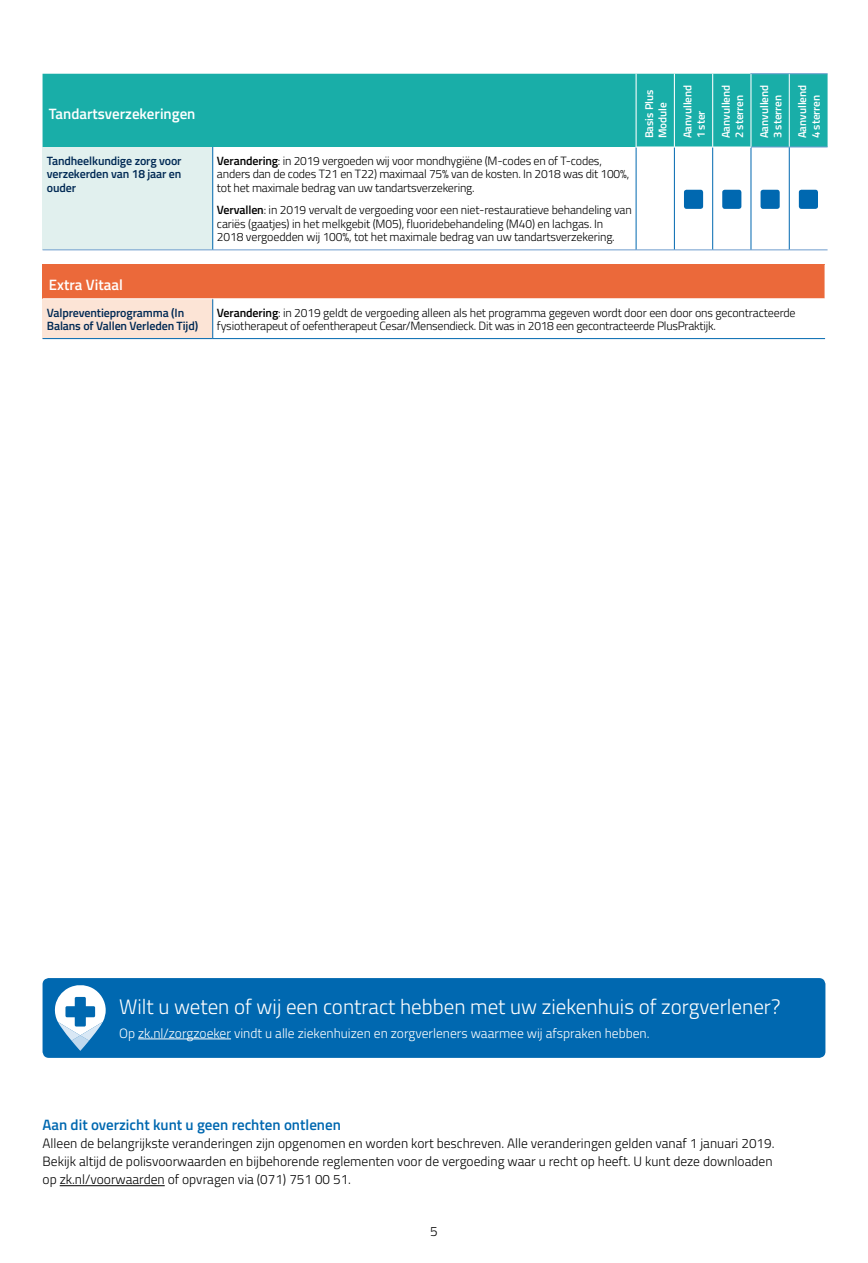
<style>
.page{position:relative;width:868px;height:1263px;background:#fff}
.page>*{position:absolute;margin:0;border:0;box-sizing:border-box;transform-origin:0 0}
.t1{font:300 21px "Titillium Web";color:#fff}
.t2{font:600 15px "Titillium Web";color:#0068b0}
.t3{font:600 15px "Titillium Web";color:#fff}
.t4{font:300 13.5px/18px "Titillium Web";color:#000}
.t5{font:300 13.5px "Titillium Web";color:#fff}
.t6{font:300 12px/13.5px "Titillium Web";letter-spacing:-.015em;color:#000}
.t7{font:600 12px/13.5px "Titillium Web";letter-spacing:-.01em;color:#002954;text-align:justify}
.t8{font:600 11.25px/13.5px "Titillium Web";color:#fff}
.s1{font-weight:600}
</style>
<div class="page">
<hr style="left:60px;top:1185px;width:105px;height:1px;background:#000">
<div style="left:43px;top:978px;width:782px;height:80px;background:#0068b0;border-radius:6px"></div>
<hr style="left:138px;top:1039px;width:93px;height:1px;background:#fff">
<svg style="left:55px;top:985px;width:51px;height:66px"></svg>
<div style="left:43px;top:74px;width:784px;height:73px;background:#19aea8"></div>
<div style="left:43px;top:147px;width:170px;height:103px;background:#e1f0ee"></div>
<hr style="left:750px;top:73px;width:39px;height:1px;background:#6f9dce">
<hr style="left:789px;top:73px;width:38px;height:1px;background:#6f9dce">
<hr style="left:750px;top:147px;width:39px;height:1px;background:#6f9dce">
<hr style="left:789px;top:147px;width:38px;height:1px;background:#6f9dce">
<hr style="left:43px;top:249px;width:170px;height:1px;background:#6f9dce">
<hr style="left:213px;top:249px;width:423px;height:1px;background:#6f9dce">
<hr style="left:636px;top:249px;width:38px;height:1px;background:#6f9dce">
<hr style="left:674px;top:249px;width:38px;height:1px;background:#6f9dce">
<hr style="left:712px;top:249px;width:38px;height:1px;background:#6f9dce">
<hr style="left:750px;top:249px;width:39px;height:1px;background:#6f9dce">
<hr style="left:789px;top:249px;width:38px;height:1px;background:#6f9dce">
<hr style="left:212px;top:147px;width:1px;height:102px;background:#0068b0">
<hr style="left:788px;top:147px;width:1px;height:102px;background:#0068b0">
<hr style="left:750px;top:147px;width:1px;height:102px;background:#0068b0">
<hr style="left:712px;top:147px;width:1px;height:102px;background:#0068b0">
<hr style="left:635px;top:74px;width:1px;height:73px;background:#fff">
<hr style="left:673px;top:74px;width:1px;height:73px;background:#fff">
<hr style="left:712px;top:74px;width:1px;height:73px;background:#fff">
<hr style="left:750px;top:74px;width:1px;height:73px;background:#fff">
<hr style="left:674px;top:147px;width:1px;height:102px;background:#0068b0">
<hr style="left:788px;top:74px;width:1px;height:73px;background:#fff">
<hr style="left:635px;top:147px;width:1px;height:102px;background:#0068b0">
<hr style="left:635px;top:147px;width:39px;height:1px;background:#fff">
<hr style="left:674px;top:147px;width:38px;height:1px;background:#fff">
<hr style="left:712px;top:147px;width:38px;height:1px;background:#fff">
<div style="left:684px;top:190px;width:19px;height:19px;background:#0068b0;border-radius:3px"></div>
<div style="left:722px;top:190px;width:19px;height:19px;background:#0068b0;border-radius:3px"></div>
<div style="left:760px;top:190px;width:19px;height:19px;background:#0068b0;border-radius:3px"></div>
<div style="left:798px;top:190px;width:19px;height:19px;background:#0068b0;border-radius:3px"></div>
<div style="left:43px;top:265px;width:782px;height:34px;background:#eb693a"></div>
<div style="left:43px;top:299px;width:170px;height:40px;background:#fce4d6"></div>
<hr style="left:212px;top:299px;width:1px;height:39px;background:#0068b0">
<hr style="left:43px;top:338px;width:170px;height:1px;background:#0068b0">
<hr style="left:213px;top:338px;width:612px;height:1px;background:#0068b0">
<hr style="left:824px;top:265px;width:1px;height:34px;background:#fff">
<hr style="left:43px;top:298px;width:170px;height:1px;background:#fff">
<hr style="left:213px;top:298px;width:612px;height:1px;background:#fff">
<p class="t3" style="left:49px;top:102px;width:148px">Tandartsverzekeringen</p>
<p class="t8" style="left:641px;top:138px;width:51px;rotate:-90deg">Basis Plus<br>Module</p>
<p class="t8" style="left:680px;top:138px;width:55px;rotate:-90deg">Aanvullend<br>1 ster</p>
<p class="t8" style="left:718px;top:138px;width:55px;rotate:-90deg">Aanvullend<br>2 sterren</p>
<p class="t8" style="left:756px;top:138px;width:55px;rotate:-90deg">Aanvullend<br>3 sterren</p>
<p class="t8" style="left:795px;top:138px;width:55px;rotate:-90deg">Aanvullend<br>4 sterren</p>
<p class="t7" style="left:47px;top:153px;width:136px">Tandheelkundige zorg voor verzekerden van 18 jaar en ouder</p>
<p class="t6" style="left:217px;top:153px;width:414px"><span class="s1">Verandering</span>: in 2019 vergoeden wij voor mondhygiëne (M-codes en of T-codes, anders dan de codes T21 en T22) maximaal 75% van de kosten. In 2018 was dit 100%, tot het maximale bedrag van uw tandartsverzekering.</p>
<p class="t6" style="left:217px;top:203px;width:416px"><span class="s1">Vervallen</span>: in 2019 vervalt de vergoeding voor een niet-restauratieve behandeling van cariës (gaatjes) in het melkgebit (M05), fluoridebehandeling (M40) en lachgas. In<br>2018 vergoedden wij 100%, tot het maximale bedrag van uw tandartsverzekering.</p>
<p class="t3" style="left:49px;top:274px;width:75px">Extra Vitaal</p>
<p class="t7" style="left:47px;top:305px;width:153px">Valpreventieprogramma (In<br>Balans of Vallen Verleden Tijd)</p>
<p class="t6" style="left:217px;top:305px;width:580px"><span class="s1">Verandering</span>: in 2019 geldt de vergoeding alleen als het programma gegeven wordt door een door ons gecontracteerde fysiotherapeut of oefentherapeut Cesar/Mensendieck. Dit was in 2018 een gecontracteerde PlusPraktijk.</p>
<h1 class="t1" style="left:119px;top:991px;width:662px">Wilt u weten of wij een contract hebben met uw ziekenhuis of zorgverlener?</h1>
<p class="t5" style="left:119px;top:1023px;width:532px">Op zk.nl/zorgzoeker vindt u alle ziekenhuizen en zorgverleners waarmee wij afspraken hebben.</p>
<p class="t2" style="left:43px;top:1114px;width:300px">Aan dit overzicht kunt u geen rechten ontlenen</p>
<p class="t4" style="left:43px;top:1134px;width:733px">Alleen de belangrijkste veranderingen zijn opgenomen en worden kort beschreven. Alle veranderingen gelden vanaf 1 januari 2019.<br>Bekijk altijd de polisvoorwaarden en bijbehorende reglementen voor de vergoeding waar u recht op heeft. U kunt deze downloaden op zk.nl/voorwaarden of opvragen via (071) 751 00 51.</p>
<p class="t4" style="left:430px;top:1221px;width:9px">5</p>
</div>
